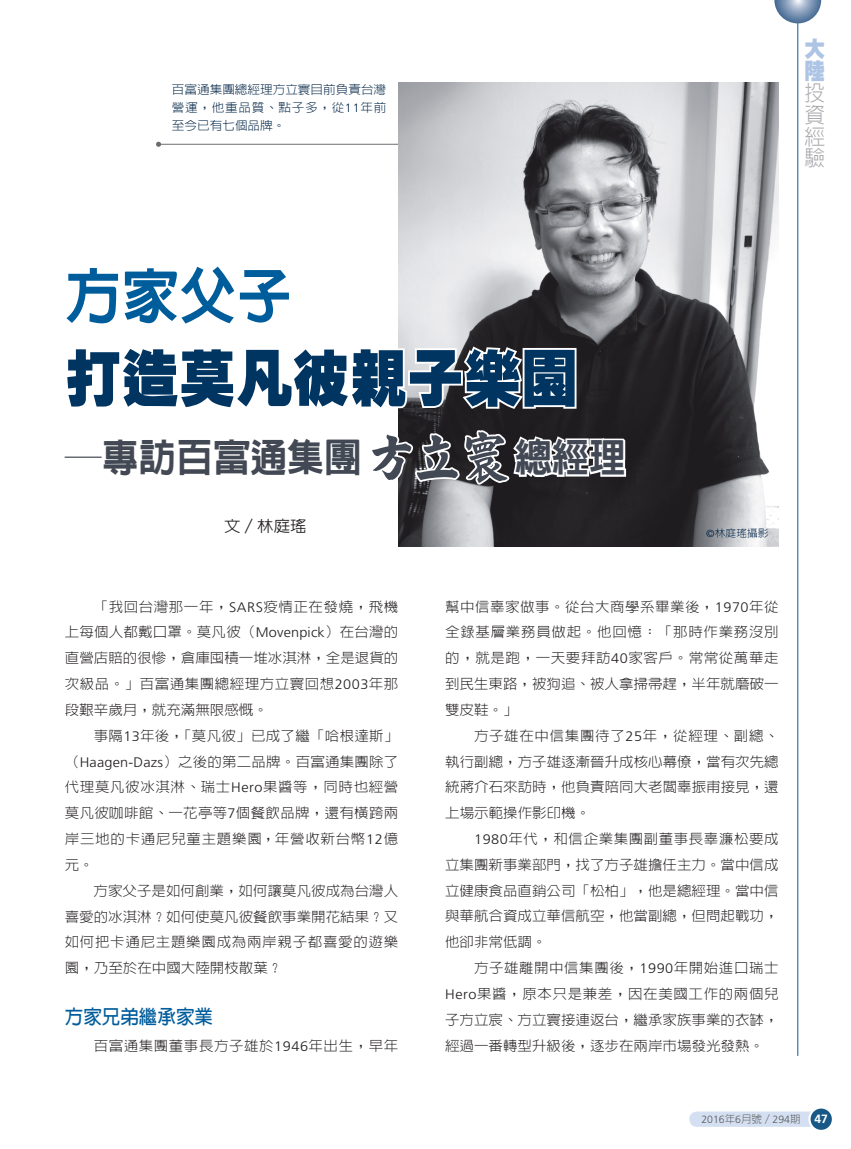
<style>
.page{position:relative;width:851px;height:1149px;background:#fff}
.page>*{position:absolute;margin:0;border:0;box-sizing:border-box;transform-origin:0 0}
.t1{font:900 60px "AR Hei B5";color:#003562;scale:.95 1}
.t2{font:800 60px "AR Hei B5";color:#005d9c;scale:.95 1}
.t3{font:800 39px "AR Hei B5";color:#434954;scale:.95 1}
.t4{font:300 21.75px/21.8px "AR Hei B5";color:#a8a9ad;text-align:justify;scale:.95 1}
.t5{font:900 21.75px/21.8px "AR Hei B5";color:#adc4e5;scale:.95 1}
.t6{font:700 19.5px "AR Hei B5";color:#005d9c;scale:.95 1}
.t7{font:500 15.75px "AR Hei B5";color:#231f20;scale:1.05 1}
.t8{font:300 13.8px/25.8px "AR Hei B5";color:#231f20;text-align:justify;scale:1.05 1}
.t9{font:300 13.8px "AR Hei B5";letter-spacing:.035em;color:#231f20;scale:1.05 1}
.t10{font:300 12px/18px "AR Hei B5";color:#022546;text-align:justify;scale:1.05 1}
.t11{font:300 10.5px "Frutiger";color:#57585a}
.t12{font:300 10.2px "AR Hei B5";color:#022546;scale:1.05 1}
.s1{font-family:"Frutiger"}
.s2{font-family:"AR Mao Kai B5";font-size:54px}
.s3{font-family:"AR Hei B5"}
.s4{font-weight:700;font-size:12px;color:#fff}
</style>
<div class="page">
<div style="left:689px;top:1111px;width:132px;height:15px;background:#d4e0f1;border-radius:8px"></div>
<div style="left:809px;top:1107px;width:23px;height:23px;background:#175887;border-radius:50%"></div>
<div style="left:808px;top:1106px;width:25px;height:25px;border:2px solid #fff;border-radius:50%"></div>
<hr style="left:797px;top:0;width:1px;height:1055px;background:#175887">
<svg style="left:774px;top:0;width:47px;height:23px"></svg>
<svg style="left:156px;top:142px;width:5px;height:5px"></svg>
<hr style="left:158px;top:144px;width:355px;height:1px;background:#6c6d70">
<img style="left:398px;top:83px;width:380px;height:463px">
<svg style="left:398px;top:343px;width:230px;height:204px"></svg>
<p class="t10" style="left:172px;top:80px;width:206px">百富通集團總經理方立寰目前負責台灣營運，他重品質、點子多，從<span class="s1">11</span>年前至今已有七個品牌。</p>
<h3 class="t5" style="left:804px;top:38px;width:23px">大陸</h3>
<h3 class="t4" style="left:804px;top:82px;width:23px">投資經驗</h3>
<h1 class="t2" style="left:65px;top:265px;width:241px">方家父子</h1>
<h1 class="t1" style="left:65px;top:348px;width:542px">打造莫凡彼親子樂園</h1>
<h2 class="t3" style="left:65px;top:438px;width:592px">─專訪百富通集團<span class="s2">方立寰</span>總經理</h2>
<p class="t7" style="left:224px;top:518px;width:80px">文／林庭瑤</p>
<p class="t12" style="left:706px;top:527px;width:61px"><span class="s1">©</span>林庭瑤攝影</p>
<p class="t8" style="left:65px;top:593px;width:319px;text-indent:29px">「我回台灣那一年，<span class="s1">SARS</span>疫情正在發燒，飛機上每個人都戴口罩。莫凡彼（<span class="s1">Movenpick</span>）在台灣的直營店賠的很慘，倉庫囤積一堆冰淇淋，全是退貨的次級品。」百富通集團總經理方立寰回想<span class="s1">2003</span>年那段艱辛歲月，就充滿無限感慨。</p>
<p class="t8" style="left:65px;top:722px;width:319px;text-indent:29px">事隔<span class="s1">13</span>年後，「莫凡彼」已成了繼「哈根達斯」（<span class="s1">Haagen-Dazs</span>）之後的第二品牌。百富通集團除了代理莫凡彼冰淇淋、瑞士<span class="s1">Hero</span>果醬等，同時也經營莫凡彼咖啡館、一花亭等<span class="s1">7</span>個餐飲品牌，還有橫跨兩岸三地的卡通尼兒童主題樂園，年營收新台幣<span class="s1">12</span>億元。</p>
<p class="t8" style="left:65px;top:877px;width:319px;text-indent:29px">方家父子是如何創業，如何讓莫凡彼成為台灣人喜愛的冰淇淋？如何使莫凡彼餐飲事業開花結果？又如何把卡通尼主題樂園成為兩岸親子都喜愛的遊樂園，乃至於在中國大陸開枝散葉？</p>
<h3 class="t6" style="left:65px;top:1006px;width:158px">方家兄弟繼承家業</h3>
<p class="t9" style="left:94px;top:1038px;width:291px">百富通集團董事長方子雄於<span class="s1">1946</span>年出生，早年</p>
<p class="t8" style="left:445px;top:593px;width:319px">幫中信辜家做事。從台大商學系畢業後，<span class="s1">1970</span>年從全錄基層業務員做起。他回憶：「那時作業務沒別的，就是跑，一天要拜訪<span class="s1">40</span>家客戶。常常從萬華走到民生東路，被狗追、被人拿掃帚趕，半年就磨破一雙皮鞋。」</p>
<p class="t8" style="left:445px;top:722px;width:319px;text-indent:29px">方子雄在中信集團待了<span class="s1">25</span>年，從經理、副總、執行副總，方子雄逐漸晉升成核心幕僚，當有次先總統蔣介石來訪時，他負責陪同大老闆辜振甫接見，還上場示範操作影印機。</p>
<p class="t8" style="left:445px;top:825px;width:319px;text-indent:29px"><span class="s1">1980</span>年代，和信企業集團副董事長辜濂松要成立集團新事業部門，找了方子雄擔任主力。當中信成立健康食品直銷公司「松柏」，他是總經理。當中信與華航合資成立華信航空，他當副總，但問起戰功，他卻非常低調。</p>
<p class="t8" style="left:445px;top:954px;width:319px;text-indent:29px">方子雄離開中信集團後，<span class="s1">1990</span>年開始進口瑞士<span class="s1">Hero</span>果醬，原本只是兼差，因在美國工作的兩個兒子方立宸、方立寰接連返台，繼承家族事業的衣缽，經過一番轉型升級後，逐步在兩岸市場發光發熱。</p>
<p class="t11" style="left:701px;top:1113px;width:128px">2016<span class="s3">年</span>6<span class="s3">月號／</span>294<span class="s3">期</span> <span class="s4">47</span></p>
</div>
